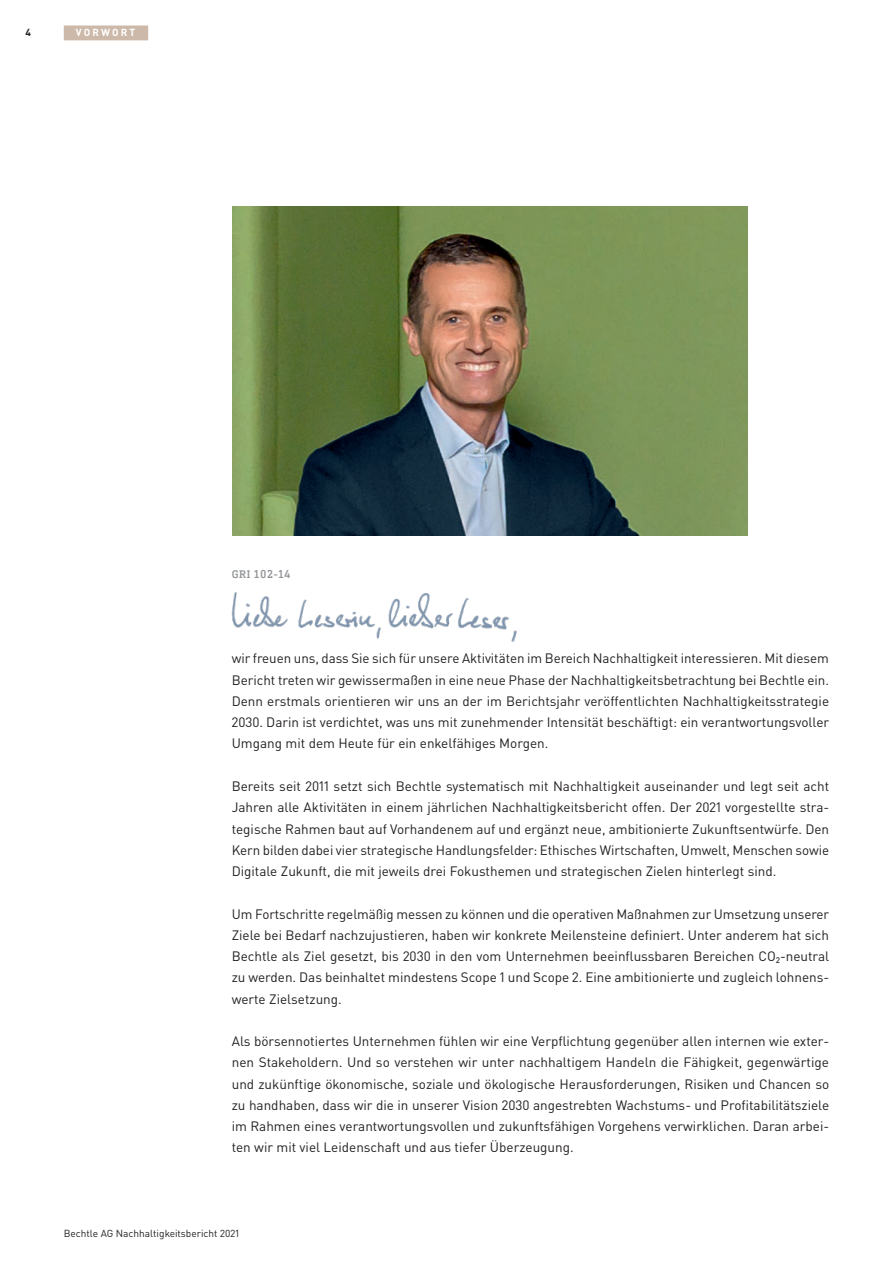
<style>
.page{position:relative;width:893px;height:1263px;background:#fff}
.page>*{position:absolute;margin:0;border:0;box-sizing:border-box;transform-origin:0 0}
.t1{font:13.5px/21.3px "Bechtle DIN";color:#231f20;text-align:justify}
.t2{font:500 11.7px "DIN Next Slab Pro";color:#939598}
.t3{font:10.2px "Bechtle DIN";color:#231f20}
.t4{font:700 10.2px "Bechtle DIN";letter-spacing:.205em;color:#fff}
.t5{font:700 10.2px "Bechtle DIN";color:#231f20}
.s1{font-size:11.1px}
</style>
<div class="page">
<img style="left:232px;top:207px;width:515px;height:329px">
<img style="left:231px;top:592px;width:286px;height:50px">
<div style="left:64px;top:26px;width:84px;height:14px;background:#cdb9a9"></div>
<p class="t5" style="left:26px;top:24px;width:7px">4</p>
<p class="t4" style="left:76px;top:24px;width:52px">VOR WORT</p>
<p class="t2" style="left:232px;top:568px;width:60px"><span class="s1">GRI</span> 102-14</p>
<p class="t1" style="left:232px;top:646px;width:599px">wir freuen uns, dass Sie sich für unsere Aktivitäten im Bereich Nachhaltigkeit interessieren. Mit diesem Bericht treten wir gewissermaßen in eine neue Phase der Nachhaltigkeitsbetrachtung bei Bechtle ein.<br>Denn erstmals orientieren wir uns an der im Berichtsjahr veröffentlichten Nachhaltigkeitsstrategie 2030. Darin ist verdichtet, was uns mit zunehmender Intensität beschäftigt: ein verantwortungsvoller Umgang mit dem Heute für ein enkelfähiges Morgen.</p>
<p class="t1" style="left:232px;top:774px;width:599px">Bereits seit 2011 setzt sich Bechtle systematisch mit Nachhaltigkeit auseinander und legt seit acht Jahren alle Aktivitäten in einem jährlichen Nachhaltigkeitsbericht offen. Der 2021 vorgestellte stra&shy;tegische Rahmen baut auf Vorhandenem auf und ergänzt neue, ambitionierte Zukunftsentwürfe. Den Kern bilden dabei vier strategische Handlungsfelder: Ethisches Wirtschaften, Umwelt, Menschen sowie Digitale Zukunft, die mit jeweils drei Fokusthemen und strategischen Zielen hinterlegt sind.</p>
<p class="t1" style="left:232px;top:902px;width:599px">Um Fortschritte regelmäßig messen zu können und die operativen Maßnahmen zur Umsetzung unserer Ziele bei Bedarf nachzujustieren, haben wir konkrete Meilensteine definiert. Unter anderem hat sich Bechtle als Ziel gesetzt, bis 2030 in den vom Unternehmen beeinflussbaren Bereichen CO2-neutral zu werden. Das beinhaltet mindestens Scope 1 und Scope 2. Eine ambitionierte und zugleich lohnens&shy;werte Zielsetzung.</p>
<p class="t1" style="left:232px;top:1029px;width:599px">Als börsennotiertes Unternehmen fühlen wir eine Verpflichtung gegenüber allen internen wie exter&shy;nen Stakeholdern. Und so verstehen wir unter nachhaltigem Handeln die Fähigkeit, gegenwärtige und zukünftige ökonomische, soziale und ökologische Herausforderungen, Risiken und Chancen so zu handhaben, dass wir die in unserer Vision 2030 angestrebten Wachstums- und Profitabilitätsziele im Rahmen eines verantwortungsvollen und zukunftsfähigen Vorgehens verwirklichen. Daran arbei&shy;ten wir mit viel Leidenschaft und aus tiefer Überzeugung.</p>
<p class="t3" style="left:64px;top:1226px;width:177px">Bechtle AG Nachhaltigkeitsbericht 2021</p>
</div>
